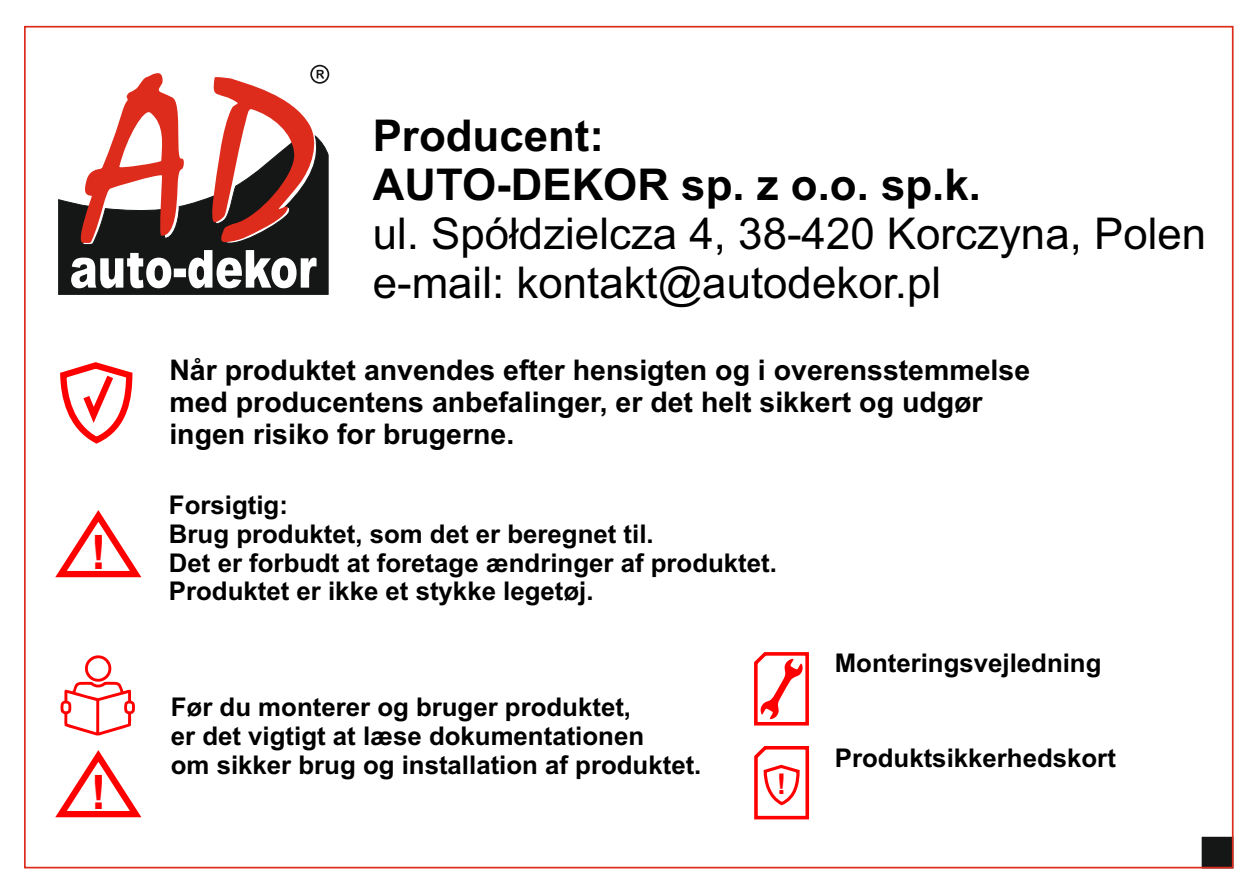
<style>
.page{position:relative;width:1259px;height:893px;background:#fff}
.page>*{position:absolute;margin:0;border:0;box-sizing:border-box;transform-origin:0 0}
.t1{font:700 47.4px "Arial";color:#f00}
.t2{font:43.8px/48.9px "Arial";color:#000}
.t3{font:700 43.8px/48.9px "Arial";color:#000}
.t4{font:700 28.5px/31.8px "Arial";color:#000}
.t5{font:700 28.5px "Arial";color:#f00}
.t6{font:700 25.8px/28.8px "Arial";color:#000}
</style>
<div class="page">
<svg style="left:1200px;top:836px;width:34px;height:33px"></svg>
<div style="left:310px;top:65px;width:19px;height:19px;border:2px solid #151616;border-radius:50%"></div>
<svg style="left:58px;top:66px;width:271px;height:229px"></svg>
<svg style="left:55px;top:750px;width:87px;height:68px"></svg>
<svg style="left:55px;top:510px;width:87px;height:68px"></svg>
<svg style="left:60px;top:362px;width:73px;height:82px"></svg>
<svg style="left:61px;top:655px;width:74px;height:81px"></svg>
<svg style="left:754px;top:652px;width:55px;height:74px"></svg>
<svg style="left:754px;top:746px;width:56px;height:74px"></svg>
<h1 class="t1" style="left:91px;top:534px;width:17px">!</h1>
<h1 class="t1" style="left:91px;top:774px;width:17px">!</h1>
<h2 class="t3" style="left:373px;top:115px;width:610px">Producent:<br>AUTO-DEKOR sp. z o.o. sp.k.</h2>
<h2 class="t2" style="left:373px;top:213px;width:835px">ul. Spółdzielcza 4, 38-420 Korczyna, Polen e-mail: kontakt@autodekor.pl</h2>
<p class="t4" style="left:169px;top:357px;width:862px">Når produktet anvendes efter hensigten og i overensstemmelse med producentens anbefalinger, er det helt sikkert og udgør ingen risiko for brugerne.</p>
<p class="t6" style="left:169px;top:493px;width:609px">Forsigtig:<br>Brug produktet, som det er beregnet til.<br>Det er forbudt at foretage ændringer af produktet.<br>Produktet er ikke et stykke legetøj.</p>
<p class="t6" style="left:171px;top:695px;width:532px">Før du monterer og bruger produktet,<br>er det vigtigt at læse dokumentationen<br>om sikker brug og installation af produktet.</p>
<p class="t5" style="left:777px;top:773px;width:11px">!</p>
<p class="t6" style="left:834px;top:650px;width:268px">Monteringsvejledning</p>
<p class="t6" style="left:835px;top:745px;width:283px">Produktsikkerhedskort</p>
</div>
